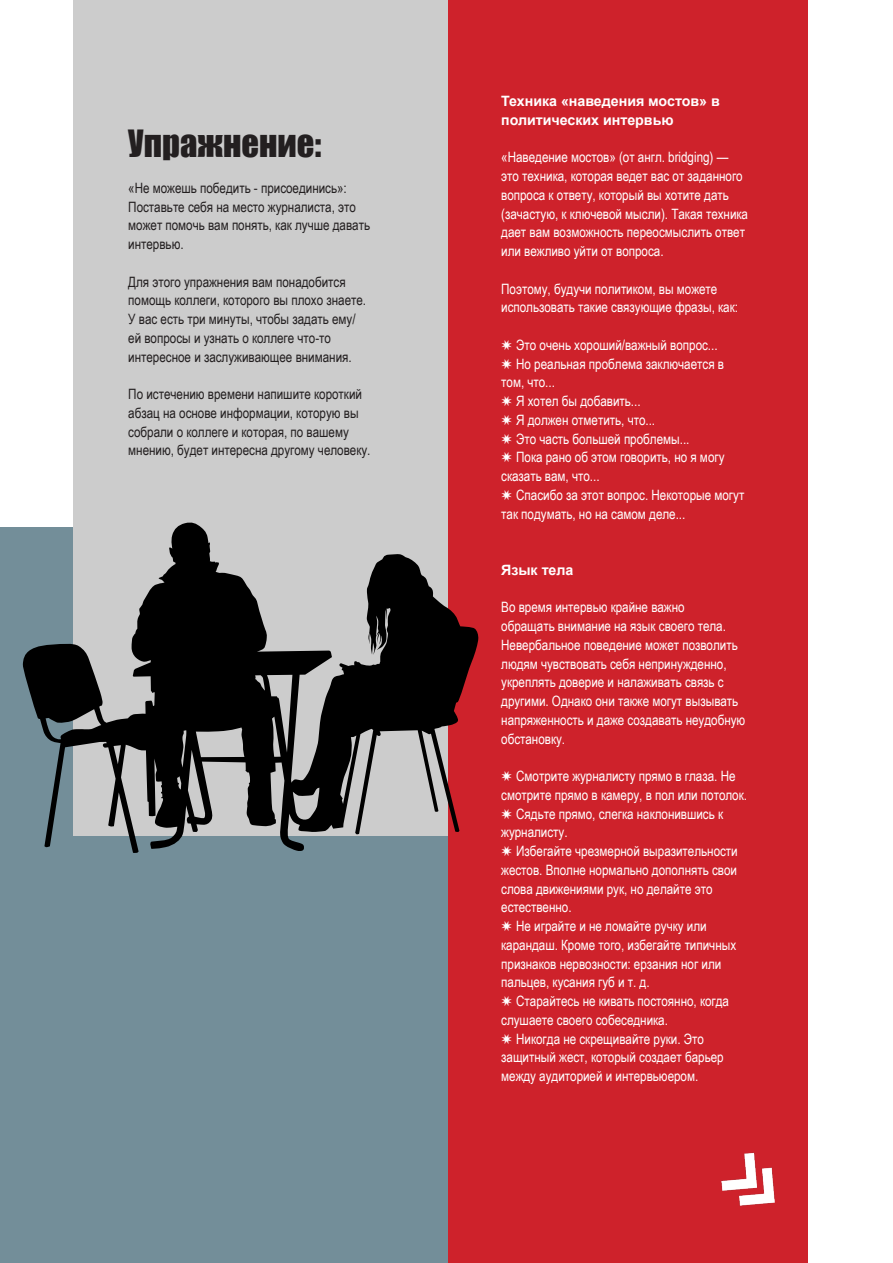
<style>
.page{position:relative;width:893px;height:1263px;background:#fff}
.page>*{position:absolute;margin:0;border:0;box-sizing:border-box;transform-origin:0 0}
.t1{font:34.5px "Impact";color:#231f20}
.t2{font:14.25px/18.8px "Arial Narrow";color:#fff}
.t3{font:14.25px/18.8px "Arial Narrow";color:#231f20}
.t4{font:700 14.25px/18.8px "Arial";color:#fff}
</style>
<div class="page">
<div style="left:0;top:527px;width:808px;height:736px;background:#738e99"></div>
<div style="left:73px;top:0;width:645px;height:835px;background:#ccc"></div>
<div style="left:449px;top:0;width:359px;height:1263px;background:#ce222b"></div>
<svg style="left:23px;top:521px;width:455px;height:332px"></svg>
<img style="left:722px;top:1152px;width:53px;height:53px">
<p class="t1" style="left:128px;top:117px;width:195px">Упражнение:</p>
<p class="t3" style="left:128px;top:178px;width:243px">«Не можешь победить - присоединись»:<br>Поставьте себя на место журналиста, это может помочь вам понять, как лучше давать интервью.</p>
<p class="t3" style="left:128px;top:272px;width:239px">Для этого упражнения вам понадобится помощь коллеги, которого вы плохо знаете.</p>
<p class="t3" style="left:128px;top:309px;width:229px">У вас есть три минуты, чтобы задать ему/ ей вопросы и узнать о коллеге что-то интересное и заслуживающее внимания.</p>
<p class="t3" style="left:128px;top:384px;width:244px">По истечению времени напишите короткий абзац на основе информации, которую вы собрали о коллеге и которая, по вашему мнению, будет интересна другому человеку.</p>
<p class="t4" style="left:501px;top:92px;width:220px">Техника «наведения мостов» в политических интервью</p>
<p class="t2" style="left:501px;top:147px;width:248px">«Наведение мостов» (от англ. bridging) — это техника, которая ведет вас от заданного вопроса к ответу, который вы хотите дать (зачастую, к ключевой мысли). Такая техника дает вам возможность переосмыслить ответ или вежливо уйти от вопроса.</p>
<p class="t2" style="left:501px;top:279px;width:238px">Поэтому, будучи политиком, вы можете использовать такие связующие фразы, как:</p>
<p class="t2" style="left:516px;top:335px;width:203px">Это очень хороший/важный вопрос...</p>
<p class="t2" style="left:501px;top:354px;width:224px;text-indent:15px">Но реальная проблема заключается в том, что...</p>
<p class="t2" style="left:516px;top:391px;width:126px">Я хотел бы добавить...</p>
<p class="t2" style="left:516px;top:410px;width:140px">Я должен отметить, что...</p>
<p class="t2" style="left:516px;top:429px;width:175px">Это часть большей проблемы...</p>
<p class="t2" style="left:501px;top:447px;width:225px;text-indent:15px">Пока рано об этом говорить, но я могу сказать вам, что...</p>
<p class="t2" style="left:501px;top:485px;width:245px;text-indent:15px">Спасибо за этот вопрос. Некоторые могут так подумать, но на самом деле...</p>
<p class="t4" style="left:501px;top:561px;width:74px">Язык тела</p>
<p class="t2" style="left:501px;top:597px;width:246px">Во время интервью крайне важно<br>обращать внимание на язык своего тела.<br>Невербальное поведение может позволить людям чувствовать себя непринужденно, укреплять доверие и налаживать связь с другими. Однако они также могут вызывать напряженность и даже создавать неудобную обстановку.</p>
<p class="t2" style="left:501px;top:766px;width:247px;text-align:center">Смотрите журналисту прямо в глаза. Не смотрите прямо в камеру, в пол или потолок.</p>
<p class="t2" style="left:501px;top:804px;width:223px;text-indent:15px">Сядьте прямо, слегка наклонившись к журналисту.</p>
<p class="t2" style="left:501px;top:841px;width:238px;text-indent:15px">Избегайте чрезмерной выразительности жестов. Вполне нормально дополнять свои слова движениями рук, но делайте это естественно.</p>
<p class="t2" style="left:501px;top:916px;width:237px;text-indent:15px">Не играйте и не ломайте ручку или карандаш. Кроме того, избегайте типичных признаков нервозности: ерзания ног или пальцев, кусания губ и т. д.</p>
<p class="t2" style="left:501px;top:991px;width:229px;text-indent:15px">Старайтесь не кивать постоянно, когда слушаете своего собеседника.</p>
<p class="t2" style="left:501px;top:1029px;width:224px;text-indent:15px">Никогда не скрещивайте руки. Это защитный жест, который создает барьер между аудиторией и интервьюером.</p>
</div>
